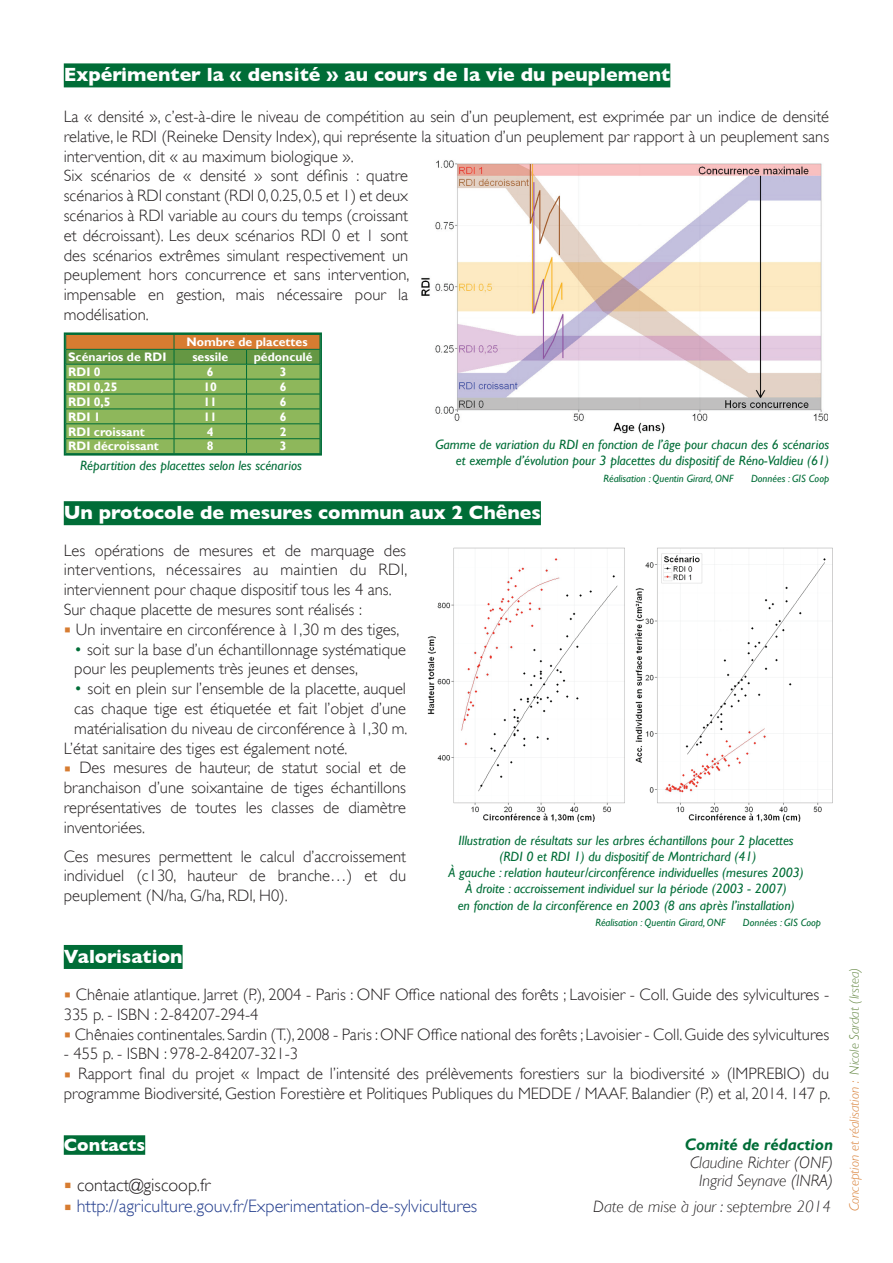
<style>
.page{position:relative;width:893px;height:1263px;background:#fff}
.page>*{position:absolute;margin:0;border:0;box-sizing:border-box;transform-origin:0 0}
.t1{font:700 19.5px "Gill Sans";color:#fff}
.t2{font:300 18px "Gill Sans";color:#253f8e}
.t3{font:300 18px "Gill Sans";color:#231f20}
.t4{font:700 18px "Gill Sans";color:#fff}
.t5{font:300 16.5px/19.8px "Gill Sans";color:#231f20}
.t6{font:italic 300 16.5px/18px "Gill Sans";color:#231f20;text-align:center}
.t7{font:italic 700 16.5px "Gill Sans";color:#006d37}
.t8{font:italic 13.5px/16.2px "Gill Sans";color:#006d37;text-align:right}
.t9{font:italic 300 13.5px "Gill Sans";color:#d77c31}
.t10{font:700 12.3px "Gill Sans";color:#fff}
.t11{font:italic 10.5px "Gill Sans";color:#006d37}
.s1{color:#d77c31}
.s2{color:#006d37}
.s3{color:#638642}
</style>
<div class="page">
<div style="left:64px;top:63px;width:606px;height:24px;background:#006d37"></div>
<img style="left:421px;top:160px;width:406px;height:274px">
<div style="left:64px;top:501px;width:477px;height:24px;background:#006d37"></div>
<div style="left:64px;top:945px;width:119px;height:24px;background:#006d37"></div>
<svg style="left:67px;top:335px;width:252px;height:118px;background:#89a751"></svg>
<div style="left:64px;top:332px;width:258px;height:124px;border:2px solid #006d37"></div>
<div style="left:64px;top:1135px;width:81px;height:20px;background:#006d37"></div>
<img style="left:427px;top:547px;width:405px;height:274px">
<p class="t1" style="left:64px;top:63px;width:608px">Expérimenter la « densité » au cours de la vie du peuplement</p>
<p class="t5" style="left:64px;top:106px;width:767px">La « densité », c’est-à-dire le niveau de compétition au sein d’un peuplement, est exprimée par un indice de densité relative, le RDI (Reineke Density Index), qui représente la situation d’un peuplement par rapport à un peuplement sans intervention, dit « au maximum biologique ».<br>Six scénarios de « densité » sont définis : quatre<br>scénarios à RDI constant (RDI 0, 0.25, 0.5 et 1) et deux<br>scénarios à RDI variable au cours du temps (croissant<br>et décroissant). Les deux scénarios RDI 0 et 1 sont<br>des scénarios extrêmes simulant respectivement un<br>peuplement hors concurrence et sans intervention,<br>impensable en gestion, mais nécessaire pour la<br>modélisation.</p>
<p class="t10" style="left:186px;top:335px;width:123px">Nombre de placettes</p>
<p class="t10" style="left:68px;top:349px;width:100px">Scénarios de RDI</p>
<p class="t10" style="left:192px;top:349px;width:37px">sessile</p>
<p class="t10" style="left:254px;top:349px;width:60px">pédonculé</p>
<p class="t10" style="left:68px;top:364px;width:34px">RDI 0</p>
<p class="t10" style="left:207px;top:364px;width:8px">6</p>
<p class="t10" style="left:280px;top:364px;width:8px">3</p>
<p class="t10" style="left:68px;top:379px;width:51px">RDI 0,25</p>
<p class="t10" style="left:204px;top:379px;width:15px">10</p>
<p class="t10" style="left:280px;top:379px;width:8px">6</p>
<p class="t10" style="left:68px;top:394px;width:44px">RDI 0,5</p>
<p class="t10" style="left:204px;top:394px;width:15px">11</p>
<p class="t10" style="left:280px;top:394px;width:8px">6</p>
<p class="t10" style="left:68px;top:409px;width:34px">RDI 1</p>
<p class="t10" style="left:204px;top:409px;width:15px">11</p>
<p class="t10" style="left:280px;top:409px;width:8px">6</p>
<p class="t10" style="left:68px;top:424px;width:78px">RDI croissant</p>
<p class="t10" style="left:207px;top:424px;width:8px">4</p>
<p class="t10" style="left:280px;top:424px;width:8px">2</p>
<p class="t10" style="left:68px;top:439px;width:92px">RDI décroissant</p>
<p class="t10" style="left:207px;top:439px;width:8px">8</p>
<p class="t10" style="left:280px;top:439px;width:8px">3</p>
<p class="t8" style="left:80px;top:458px;width:223px">Répartition des placettes selon les scénarios</p>
<p class="t8" style="left:435px;top:436px;width:395px">Gamme de variation du RDI en fonction de l’âge pour chacun des 6 scénarios et exemple d’évolution pour 3 placettes du dispositif de Réno-Valdieu (61)</p>
<p class="t11" style="left:603px;top:472px;width:131px">Réalisation : Quentin Girard, ONF</p>
<p class="t11" style="left:751px;top:472px;width:80px">Données : GIS Coop</p>
<p class="t1" style="left:64px;top:501px;width:479px">Un protocole de mesures commun aux 2 Chênes</p>
<p class="t5" style="left:64px;top:539px;width:345px">Les opérations de mesures et de marquage des interventions, nécessaires au maintien du RDI, interviennent pour chaque dispositif tous les 4 ans.<br>Sur chaque placette de mesures sont réalisés :</p>
<p class="t5" style="left:64px;top:619px;width:337px"><span class="s1">▪</span> Un inventaire en circonférence à 1,30 m des tiges,</p>
<p class="t5" style="left:74px;top:638px;width:333px"><span class="s2">•</span> soit sur la base d’un échantillonnage systématique pour les peuplements très jeunes et denses,</p>
<p class="t5" style="left:74px;top:678px;width:333px"><span class="s2">•</span> soit en plein sur l’ensemble de la placette, auquel</p>
<p class="t5" style="left:74px;top:698px;width:333px">cas chaque tige est étiquetée et fait l’objet d’une</p>
<p class="t5" style="left:74px;top:718px;width:335px">matérialisation du niveau de circonférence à 1,30 m.</p>
<p class="t5" style="left:64px;top:737px;width:285px">L’état sanitaire des tiges est également noté.</p>
<p class="t5" style="left:64px;top:757px;width:344px;text-align:justify"><span class="s1">▪</span> Des mesures de hauteur, de statut social et de branchaison d’une soixantaine de tiges échantillons représentatives de toutes les classes de diamètre inventoriées.</p>
<p class="t5" style="left:64px;top:845px;width:344px;text-align:justify">Ces mesures permettent le calcul d’accroissement individuel (c130, hauteur de branche…) et du peuplement (N/ha, G/ha, RDI, H0).</p>
<p class="t8" style="left:448px;top:832px;width:357px;text-align:center">Illustration de résultats sur les arbres échantillons pour 2 placettes (RDI 0 et RDI 1) du dispositif de Montrichard (41)<br>À gauche : relation hauteur/circonférence individuelles (mesures 2003)<br>À droite : accroissement individuel sur la période (2003 - 2007)<br>en fonction de la circonférence en 2003 (8 ans après l’installation)</p>
<p class="t11" style="left:595px;top:916px;width:131px">Réalisation : Quentin Girard, ONF</p>
<p class="t11" style="left:743px;top:916px;width:80px">Données : GIS Coop</p>
<p class="t1" style="left:64px;top:945px;width:120px">Valorisation</p>
<p class="t5" style="left:64px;top:984px;width:767px"><span class="s1">▪</span> Chênaie atlantique. Jarret (P.), 2004 - Paris : ONF Office national des forêts ; Lavoisier - Coll. Guide des sylvicultures -<br>335 p. - ISBN : 2-84207-294-4</p>
<p class="t5" style="left:64px;top:1023px;width:767px"><span class="s1">▪</span> Chênaies continentales. Sardin (T.), 2008 - Paris : ONF Office national des forêts ; Lavoisier - Coll. Guide des sylvicultures</p>
<p class="t5" style="left:64px;top:1043px;width:236px">- 455 p. - ISBN : 978-2-84207-321-3</p>
<p class="t5" style="left:64px;top:1063px;width:768px"><span class="s1">▪</span> Rapport final du projet « Impact de l’intensité des prélèvements forestiers sur la biodiversité » (IMPREBIO) du programme Biodiversité, Gestion Forestière et Politiques Publiques du MEDDE / MAAF. Balandier (P.) et al, 2014. 147 p.</p>
<p class="t4" style="left:64px;top:1134px;width:83px">Contacts</p>
<p class="t3" style="left:64px;top:1170px;width:148px"><span class="s1">▪</span> contact@giscoop.fr</p>
<p class="t2" style="left:64px;top:1192px;width:415px"><span class="s1">▪</span> http://agriculture.gouv.fr/Experimentation-de-sylvicultures</p>
<p class="t7" style="left:685px;top:1135px;width:150px">Comité de rédaction</p>
<p class="t6" style="left:690px;top:1153px;width:145px">Claudine Richter (ONF)<br>Ingrid Seynave (INRA)</p>
<p class="t6" style="left:593px;top:1198px;width:239px">Date de mise à jour : septembre 2014</p>
<p class="t9" style="left:847px;top:1211px;width:245px;rotate:-90deg">Conception et réalisation : <span class="s3">Nicole Sardat (Irstea)</span></p>
</div>
